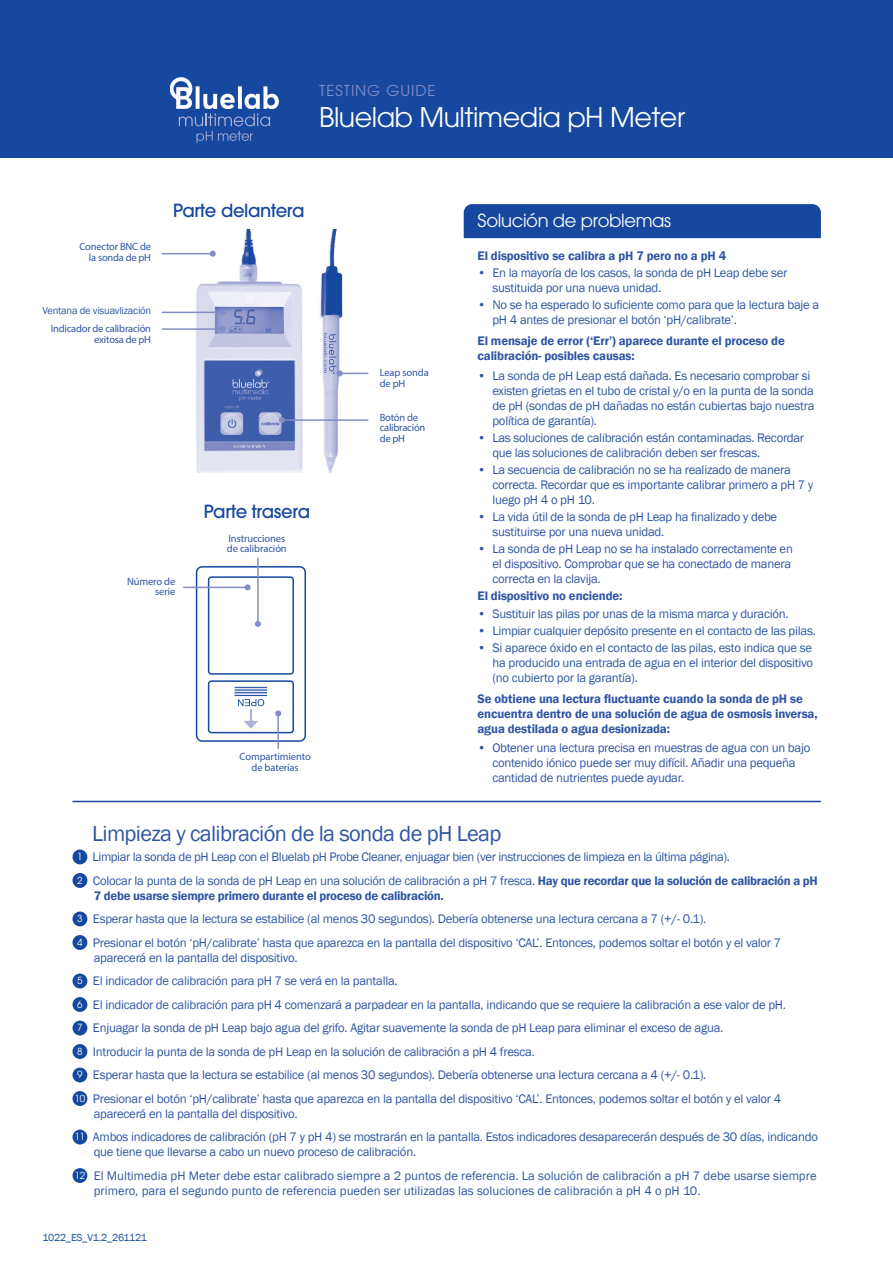
<style>
.page{position:relative;width:893px;height:1263px;background:#fff}
.page>*{position:absolute;margin:0;border:0;box-sizing:border-box;transform-origin:0 0}
.t1{font:27px "ITC Avant Garde Pro";letter-spacing:-.02em;color:#fff}
.t2{font:22.5px "Franklin Gothic";letter-spacing:-.03em;color:#2e55a4}
.t3{font:500 18px "ITC Avant Garde Pro";letter-spacing:-.02em;color:#15489e}
.features{font:18px "ITC Avant Garde Pro";letter-spacing:-.02em;color:#fff}
.t4{font:15px "ITC Avant Garde Pro";letter-spacing:.06em;color:#848cc5}
.t5{font:12.75px/15px "Franklin Gothic";letter-spacing:-.02em;color:#2e55a4}
.t6{font:600 12.75px/15px "Franklin Gothic";letter-spacing:-.01em;color:#2e55a4}
.t7{font:12.75px/15px "Franklin Gothic";color:#2e55a4}
.t8{font:10.5px/10.5px "Myriad Pro";letter-spacing:-.015em;color:#2e55a4;text-align:right}
.TS_Labels_-_right{font:10.5px "Franklin Gothic";letter-spacing:-.02em;color:#2e55a4}
.t9{font:10.5px "Franklin Gothic";letter-spacing:-.02em;color:#15489e}
.t10{font:9.75px "ITC Avant Garde Pro";color:#fff}
.s1{font-weight:400}
</style>
<div class="page">
<div style="left:0;top:0;width:893px;height:157px;background:#15489e"></div>
<div style="left:72px;top:849px;width:15px;height:15px;background:#15489e;border-radius:50%"></div>
<div style="left:72px;top:873px;width:15px;height:15px;background:#15489e;border-radius:50%"></div>
<div style="left:72px;top:911px;width:15px;height:15px;background:#15489e;border-radius:50%"></div>
<div style="left:72px;top:935px;width:15px;height:15px;background:#15489e;border-radius:50%"></div>
<div style="left:72px;top:973px;width:15px;height:15px;background:#15489e;border-radius:50%"></div>
<div style="left:72px;top:997px;width:15px;height:15px;background:#15489e;border-radius:50%"></div>
<div style="left:72px;top:1020px;width:15px;height:15px;background:#15489e;border-radius:50%"></div>
<div style="left:72px;top:1044px;width:15px;height:15px;background:#15489e;border-radius:50%"></div>
<div style="left:72px;top:1067px;width:15px;height:15px;background:#15489e;border-radius:50%"></div>
<div style="left:72px;top:1091px;width:15px;height:15px;background:#15489e;border-radius:50%"></div>
<div style="left:72px;top:1129px;width:15px;height:15px;background:#15489e;border-radius:50%"></div>
<div style="left:72px;top:1168px;width:15px;height:15px;background:#15489e;border-radius:50%"></div>
<img style="left:182px;top:230px;width:161px;height:242px">
<svg style="left:235px;top:688px;width:32px;height:7px"></svg>
<hr style="left:235px;top:687px;width:32px;height:1px;background:#15489e">
<hr style="left:235px;top:690px;width:32px;height:1px;background:#15489e">
<hr style="left:235px;top:695px;width:32px;height:1px;background:#15489e">
<hr style="left:235px;top:692px;width:32px;height:1px;background:#15489e">
<div style="left:196px;top:566px;width:110px;height:176px;border:2px solid #15489e;border-radius:6px"></div>
<div style="left:208px;top:576px;width:86px;height:99px;border:2px solid #15489e;border-radius:3px"></div>
<div style="left:208px;top:680px;width:86px;height:53px;border:2px solid #15489e;border-radius:3px"></div>
<svg style="left:238px;top:699px;width:26px;height:30px"></svg>
<hr style="left:277px;top:713px;width:2px;height:35px;background:#848cc5">
<svg style="left:275px;top:710px;width:6px;height:6px"></svg>
<hr style="left:184px;top:587px;width:64px;height:1px;background:#848cc5">
<svg style="left:245px;top:584px;width:6px;height:6px"></svg>
<hr style="left:257px;top:558px;width:2px;height:66px;background:#848cc5">
<svg style="left:255px;top:621px;width:6px;height:6px"></svg>
<hr style="left:162px;top:312px;width:61px;height:1px;background:#848cc5">
<svg style="left:220px;top:309px;width:6px;height:6px"></svg>
<hr style="left:162px;top:253px;width:51px;height:1px;background:#848cc5">
<svg style="left:210px;top:251px;width:6px;height:6px"></svg>
<hr style="left:282px;top:419px;width:86px;height:2px;background:#848cc5">
<svg style="left:279px;top:417px;width:6px;height:6px"></svg>
<svg style="left:337px;top:370px;width:31px;height:6px"></svg>
<hr style="left:162px;top:328px;width:61px;height:2px;background:#848cc5">
<svg style="left:220px;top:326px;width:6px;height:6px"></svg>
<hr style="left:72px;top:801px;width:749px;height:1px;background:#15489e">
<div style="left:464px;top:204px;width:357px;height:34px;background:#15489e"></div>
<svg style="left:179px;top:113px;width:91px;height:30px"></svg>
<img style="left:171px;top:77px;width:108px;height:32px">
<p class="t4" style="left:319px;top:81px;width:118px">TESTING GUIDE</p>
<p class="t1" style="left:319px;top:101px;width:367px">Bluelab Multimedia pH Meter</p>
<p class="t8" style="left:79px;top:241px;width:73px">Conector BNC de la sonda de pH</p>
<p class="TS_Labels_-_right" style="left:42px;top:304px;width:110px">Ventana de visuavlización</p>
<p class="t8" style="left:51px;top:323px;width:102px">Indicador de calibración exitosa de pH</p>
<p class="t3" style="left:173px;top:199px;width:133px">Parte delantera</p>
<p class="t3" style="left:204px;top:500px;width:108px">Parte trasera</p>
<p class="t8" style="left:227px;top:533px;width:61px;text-align:left">Instrucciones de calibración</p>
<p class="t8" style="left:127px;top:576px;width:50px">Número de serie</p>
<p class="t8" style="left:240px;top:751px;width:73px;text-align:center">Compartimiento de baterías</p>
<p class="t8" style="left:380px;top:367px;width:51px;text-align:left">Leap sonda de pH</p>
<p class="t8" style="left:380px;top:412px;width:47px;text-align:left">Botón de calibración de pH</p>
<p class="features" style="left:477px;top:209px;width:195px">Solución de problemas</p>
<p class="t6" style="left:477px;top:248px;width:250px">El dispositivo se calibra a pH 7 pero no a pH 4</p>
<p class="t5" style="left:492px;top:265px;width:297px;text-indent:-15px">• En la mayoría de los casos, la sonda de pH Leap debe ser sustituida por una nueva unidad.</p>
<p class="t5" style="left:492px;top:298px;width:328px;text-indent:-15px">• No se ha esperado lo suficiente como para que la lectura baje a pH 4 antes de presionar el botón ‘pH/calibrate’.</p>
<p class="t6" style="left:477px;top:334px;width:309px">El mensaje de error (‘Err’) aparece durante el proceso de calibración- posibles causas:</p>
<p class="t5" style="left:492px;top:368px;width:324px;text-indent:-15px">• La sonda de pH Leap está dañada. Es necesario comprobar si existen grietas en el tubo de cristal y/o en la punta de la sonda de pH (sondas de pH dañadas no están cubiertas bajo nuestra política de garantía).</p>
<p class="t5" style="left:492px;top:430px;width:313px;text-indent:-15px">• Las soluciones de calibración están contaminadas. Recordar que las soluciones de calibración deben ser frescas.</p>
<p class="t5" style="left:492px;top:462px;width:322px;text-indent:-15px">• La secuencia de calibración no se ha realizado de manera correcta. Recordar que es importante calibrar primero a pH 7 y luego pH 4 o pH 10.</p>
<p class="t5" style="left:492px;top:510px;width:286px;text-indent:-15px">• La vida útil de la sonda de pH Leap ha finalizado y debe sustituirse por una nueva unidad.</p>
<p class="t5" style="left:492px;top:542px;width:302px;text-indent:-15px">• La sonda de pH Leap no se ha instalado correctamente en el dispositivo. Comprobar que se ha conectado de manera correcta en la clavija.</p>
<p class="t6" style="left:477px;top:589px;width:146px">El dispositivo no enciende:</p>
<p class="t5" style="left:477px;top:606px;width:313px">• Sustituir las pilas por unas de la misma marca y duración.</p>
<p class="t5" style="left:477px;top:623px;width:340px">• Limpiar cualquier depósito presente en el contacto de las pilas.</p>
<p class="t5" style="left:492px;top:640px;width:322px;text-align:justify;text-indent:-15px">• Si aparece óxido en el contacto de las pilas, esto indica que se ha producido una entrada de agua en el interior del dispositivo (no cubierto por la garantía).</p>
<p class="t6" style="left:477px;top:691px;width:342px">Se obtiene una lectura fluctuante cuando la sonda de pH se encuentra dentro de una solución de agua de osmosis inversa, agua destilada o agua desionizada:</p>
<p class="t5" style="left:492px;top:741px;width:319px;text-indent:-15px">• Obtener una lectura precisa en muestras de agua con un bajo contenido iónico puede ser muy difícil. Añadir una pequeña cantidad de nutrientes puede ayudar.</p>
<p class="t2" style="left:92px;top:819px;width:411px">Limpieza y calibración de la sonda de pH Leap</p>
<p class="t10" style="left:77px;top:850px;width:7px">1</p>
<p class="t5" style="left:93px;top:850px;width:639px">Limpiar la sonda de pH Leap con el Bluelab pH Probe Cleaner, enjuagar bien (ver instrucciones de limpieza en la última página).</p>
<p class="t10" style="left:77px;top:874px;width:7px">2</p>
<p class="t6" style="left:93px;top:873px;width:726px"><span class="s1">Colocar la punta de la sonda de pH Leap en una solución de calibración a pH 7 fresca.</span> Hay que recordar que la solución de calibración a pH<br>7 debe usarse siempre primero durante el proceso de calibración.</p>
<p class="t10" style="left:77px;top:912px;width:7px">3</p>
<p class="t5" style="left:93px;top:912px;width:615px">Esperar hasta que la lectura se estabilice (al menos 30 segundos). Debería obtenerse una lectura cercana a 7 (+/- 0.1).</p>
<p class="t10" style="left:77px;top:936px;width:7px">4</p>
<p class="t5" style="left:93px;top:935px;width:690px">Presionar el botón ‘pH/calibrate’ hasta que aparezca en la pantalla del dispositivo ‘CAL’. Entonces, podemos soltar el botón y el valor 7 aparecerá en la pantalla del dispositivo.</p>
<p class="t10" style="left:77px;top:975px;width:7px">5</p>
<p class="t5" style="left:93px;top:974px;width:306px">El indicador de calibración para pH 7 se verá en la pantalla.</p>
<p class="t10" style="left:77px;top:998px;width:7px">6</p>
<p class="t5" style="left:93px;top:997px;width:695px">El indicador de calibración para pH 4 comenzará a parpadear en la pantalla, indicando que se requiere la calibración a ese valor de pH.</p>
<p class="t10" style="left:77px;top:1022px;width:7px">7</p>
<p class="t5" style="left:93px;top:1021px;width:632px">Enjuagar la sonda de pH Leap bajo agua del grifo. Agitar suavemente la sonda de pH Leap para eliminar el exceso de agua.</p>
<p class="t10" style="left:77px;top:1045px;width:7px">8</p>
<p class="t5" style="left:93px;top:1044px;width:443px">Introducir la punta de la sonda de pH Leap en la solución de calibración a pH 4 fresca.</p>
<p class="t10" style="left:77px;top:1069px;width:7px">9</p>
<p class="t5" style="left:93px;top:1068px;width:615px">Esperar hasta que la lectura se estabilice (al menos 30 segundos). Debería obtenerse una lectura cercana a 4 (+/- 0.1).</p>
<p class="t10" style="left:75px;top:1092px;width:12px">10</p>
<p class="t5" style="left:93px;top:1091px;width:690px">Presionar el botón ‘pH/calibrate’ hasta que aparezca en la pantalla del dispositivo ‘CAL’. Entonces, podemos soltar el botón y el valor 4 aparecerá en la pantalla del dispositivo.</p>
<p class="t10" style="left:75px;top:1131px;width:12px">11</p>
<p class="t5" style="left:93px;top:1130px;width:726px">Ambos indicadores de calibración (pH 7 y pH 4) se mostrarán en la pantalla. Estos indicadores desaparecerán después de 30 días, indicando que tiene que llevarse a cabo un nuevo proceso de calibración.</p>
<p class="t10" style="left:75px;top:1169px;width:12px">12</p>
<p class="t7" style="left:94px;top:1168px;width:724px">El Multimedia pH Meter debe estar calibrado siempre a 2 puntos de referencia. La solución de calibración a pH 7 debe usarse siempre primero, para el segundo punto de referencia pueden ser utilizadas las soluciones de calibración a pH 4 o pH 10.</p>
<p class="t9" style="left:43px;top:1230px;width:106px">1022_ES_V1.2_261121</p>
</div>
